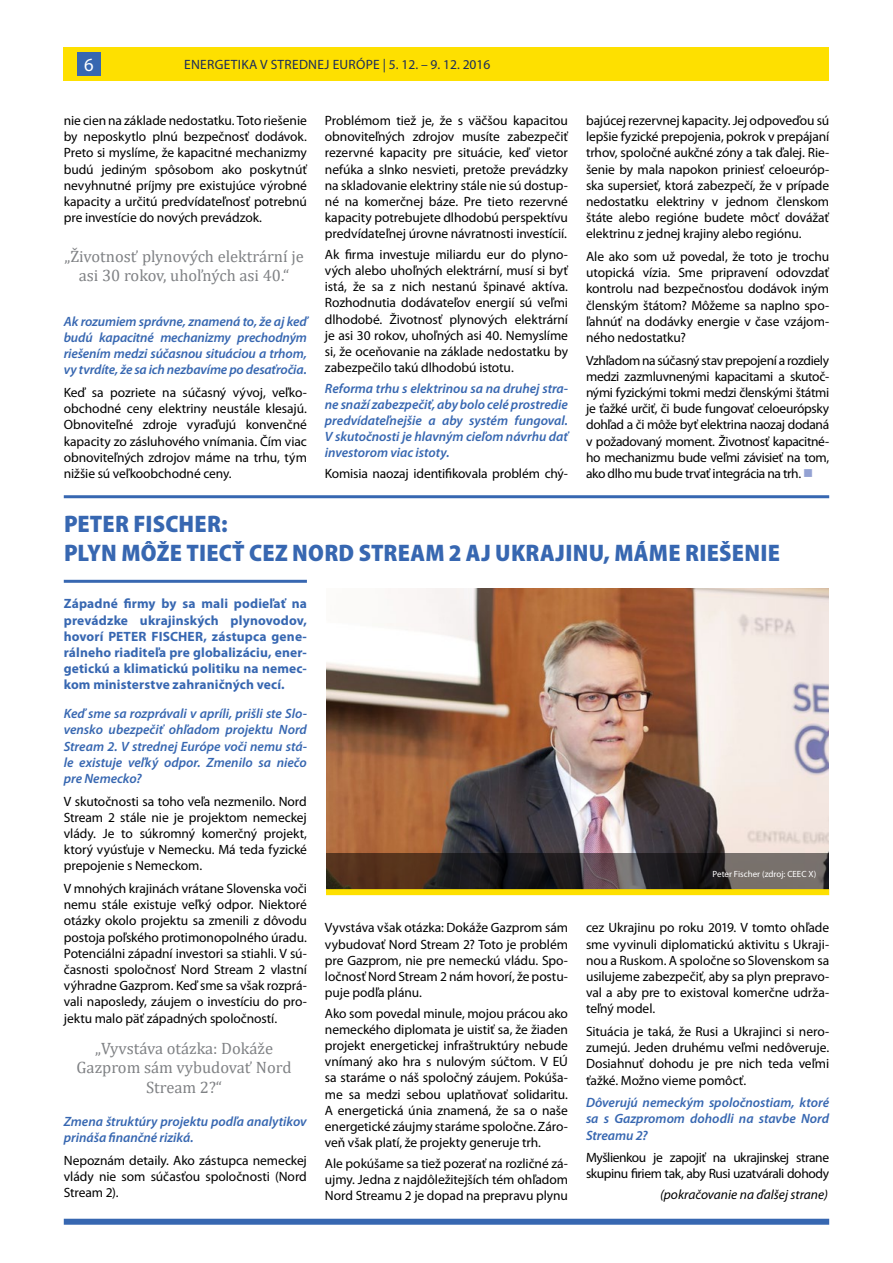
<style>
.page{position:relative;width:893px;height:1263px;background:#fff}
.page>*{position:absolute;margin:0;border:0;box-sizing:border-box;transform-origin:0 0}
.t1{font:900 semi-condensed 24px/28.8px "Myriad Pro";letter-spacing:.01em;color:#3767b1}
.t2{font:18.6px "Myriad Pro";color:#fff}
.t3{font:16.5px/19.8px "Cambria";color:#808285;text-align:center}
.t4{font:13.5px/16.2px "Myriad Pro";letter-spacing:-.01em;color:#000;text-align:justify}
.t5{font:italic 600 13.5px/16.2px "Myriad Pro";letter-spacing:-.005em;color:#3767b1;text-align:justify}
.t6{font:700 13.5px/16.2px "Myriad Pro";letter-spacing:.01em;color:#3767b1;text-align:justify}
.t7{font:13.5px/16.2px "Myriad Pro";letter-spacing:-.03em;color:#000}
.t8{font:13.5px "Myriad Pro";letter-spacing:.02em;color:#1c2d5a}
.t9{font:italic 13.5px "Myriad Pro";color:#000}
.t10{font:9px "Myriad Pro";color:#fff}
.s1{color:#94a2d3}
</style>
<div class="page">
<div style="left:64px;top:47px;width:765px;height:33px;background:#fee000"></div>
<div style="left:77px;top:52px;width:24px;height:23px;background:#3767b1"></div>
<div style="left:64px;top:1219px;width:765px;height:6px;background:#3767b1"></div>
<hr style="left:64px;top:495px;width:765px;height:3px;background:#3767b1">
<hr style="left:64px;top:580px;width:243px;height:3px;background:#3767b1">
<img style="left:326px;top:589px;width:503px;height:264px">
<svg style="left:326px;top:853px;width:503px;height:36px;background:#423633"></svg>
<div style="left:326px;top:889px;width:503px;height:6px;background:#fee000"></div>
<h2 class="t2" style="left:84px;top:54px;width:11px">6</h2>
<p class="t8" style="left:184px;top:57px;width:308px">ENERGETIKA V STREDNEJ EURÓPE | 5. 12. – 9. 12. 2016</p>
<p class="t4" style="left:586px;top:113px;width:245px">bajúcej rezervnej kapacity. Jej odpoveďou sú lepšie fyzické prepojenia, pokrok v prepájaní trhov, spoločné aukčné zóny a tak ďalej. Rie&shy;šenie by mala napokon priniesť celoeuróp&shy;ska supersieť, ktorá zabezpečí, že v prípade nedostatku elektriny v jednom členskom štáte alebo regióne budete môcť dovážať elektrinu z jednej krajiny alebo regiónu.</p>
<p class="t4" style="left:586px;top:249px;width:245px">Ale ako som už povedal, že toto je trochu utopická vízia. Sme pripravení odovzdať kontrolu nad bezpečnosťou dodávok iným členským štátom? Môžeme sa naplno spo&shy;ľahnúť na dodávky energie v čase vzájom&shy;ného nedostatku?</p>
<p class="t4" style="left:586px;top:352px;width:245px">Vzhľadom na súčasný stav prepojení a rozdiely medzi zazmluvnenými kapacitami a skutoč&shy;nými fyzickými tokmi medzi členskými štátmi je ťažké určiť, či bude fungovať celoeurópsky dohľad a či môže byť elektrina naozaj dodaná v požadovaný moment. Životnosť kapacitné&shy;ho mechanizmu bude veľmi závisieť na tom, ako dlho mu bude trvať integrácia na trh. <span class="s1">■</span></p>
<h1 class="t1" style="left:64px;top:510px;width:717px">PETER FISCHER:<br>PLYN MÔŽE TIECŤ CEZ NORD STREAM 2 AJ UKRAJINU, MÁME RIEŠENIE</h1>
<p class="t6" style="left:64px;top:596px;width:245px">Západné firmy by sa mali podieľať na prevádzke ukrajinských plynovodov, hovorí PETER FISCHER, zástupca gene&shy;rálneho riaditeľa pre globalizáciu, ener&shy;getickú a klimatickú politiku na nemec&shy;kom ministerstve zahraničných vecí.</p>
<p class="t5" style="left:64px;top:706px;width:245px">Keď sme sa rozprávali v apríli, prišli ste Slo&shy;vensko ubezpečiť ohľadom projektu Nord Stream 2. V strednej Európe voči nemu stá&shy;le existuje veľký odpor. Zmenilo sa niečo pre Nemecko?</p>
<p class="t4" style="left:64px;top:793px;width:245px">V skutočnosti sa toho veľa nezmenilo. Nord Stream 2 stále nie je projektom nemeckej vlády. Je to súkromný komerčný projekt, ktorý vyúsťuje v Nemecku. Má teda fyzické prepojenie s Nemeckom.</p>
<p class="t4" style="left:64px;top:881px;width:245px">V mnohých krajinách vrátane Slovenska voči nemu stále existuje veľký odpor. Niektoré otázky okolo projektu sa zmenili z dôvodu postoja poľského protimonopolného úradu.<br>Potenciálni západní investori sa stiahli. V sú&shy;časnosti spoločnosť Nord Stream 2 vlastní výhradne Gazprom. Keď sme sa však rozprá&shy;vali naposledy, záujem o investíciu do pro&shy;jektu malo päť západných spoločností.</p>
<p class="t4" style="left:325px;top:113px;width:245px">Problémom tiež je, že s väčšou kapacitou obnoviteľných zdrojov musíte zabezpečiť rezervné kapacity pre situácie, keď vietor nefúka a slnko nesvieti, pretože prevádzky na skladovanie elektriny stále nie sú dostup&shy;né na komerčnej báze. Pre tieto rezervné kapacity potrebujete dlhodobú perspektívu predvídateľnej úrovne návratnosti investícií.</p>
<p class="t4" style="left:325px;top:246px;width:245px">Ak firma investuje miliardu eur do plyno&shy;vých alebo uhoľných elektrární, musí si byť istá, že sa z nich nestanú špinavé aktíva.<br>Rozhodnutia dodávateľov energií sú veľmi dlhodobé. Životnosť plynových elektrární je asi 30 rokov, uhoľných asi 40. Nemyslíme si, že oceňovanie na základe nedostatku by zabezpečilo takú dlhodobú istotu.</p>
<p class="t5" style="left:325px;top:380px;width:245px">Reforma trhu s elektrinou sa na druhej stra&shy;ne snaží zabezpečiť, aby bolo celé prostredie predvídateľnejšie a aby systém fungoval.<br>V skutočnosti je hlavným cieľom návrhu dať investorom viac istoty.</p>
<p class="t4" style="left:325px;top:466px;width:245px">Komisia naozaj identifikovala problém chý-</p>
<p class="t4" style="left:64px;top:113px;width:245px">nie cien na základe nedostatku. Toto riešenie by neposkytlo plnú bezpečnosť dodávok.<br>Preto si myslíme, že kapacitné mechanizmy budú jediným spôsobom ako poskytnúť nevyhnutné príjmy pre existujúce výrobné kapacity a určitú predvídateľnosť potrebnú pre investície do nových prevádzok.</p>
<p class="t3" style="left:64px;top:246px;width:241px">„Životnosť plynových elektrární je asi 30 rokov, uhoľných asi 40.“</p>
<p class="t5" style="left:64px;top:313px;width:245px">Ak rozumiem správne, znamená to, že aj keď budú kapacitné mechanizmy prechodným riešením medzi súčasnou situáciou a trhom, vy tvrdíte, že sa ich nezbavíme po desaťročia.</p>
<p class="t4" style="left:64px;top:385px;width:245px">Keď sa pozriete na súčasný vývoj, veľko&shy;obchodné ceny elektriny neustále klesajú.<br>Obnoviteľné zdroje vyraďujú konvenčné kapacity zo zásluhového vnímania. Čím viac obnoviteľných zdrojov máme na trhu, tým nižšie sú veľkoobchodné ceny.</p>
<p class="t10" style="left:713px;top:869px;width:105px">Peter Fischer (zdroj: CEEC X)</p>
<p class="t4" style="left:586px;top:920px;width:245px">cez Ukrajinu po roku 2019. V tomto ohľade sme vyvinuli diplomatickú aktivitu s Ukraji&shy;nou a Ruskom. A spoločne so Slovenskom sa usilujeme zabezpečiť, aby sa plyn prepravo&shy;val a aby pre to existoval komerčne udrža&shy;teľný model.</p>
<p class="t4" style="left:586px;top:1023px;width:245px">Situácia je taká, že Rusi a Ukrajinci si nero&shy;zumejú. Jeden druhému veľmi nedôveruje.<br>Dosiahnuť dohodu je pre nich teda veľmi ťažké. Možno vieme pomôcť.</p>
<p class="t5" style="left:586px;top:1095px;width:245px">Dôverujú nemeckým spoločnostiam, ktoré sa s Gazpromom dohodli na stavbe Nord Streamu 2?</p>
<p class="t7" style="left:586px;top:1150px;width:245px">Myšlienkou je zapojiť na ukrajinskej strane skupinu firiem tak, aby Rusi uzatvárali dohody</p>
<p class="t9" style="left:660px;top:1187px;width:170px">(pokračovanie na ďalšej strane)</p>
<p class="t4" style="left:325px;top:920px;width:245px">Vyvstáva však otázka: Dokáže Gazprom sám vybudovať Nord Stream 2? Toto je problém pre Gazprom, nie pre nemeckú vládu. Spo&shy;ločnosť Nord Stream 2 nám hovorí, že postu&shy;puje podľa plánu.</p>
<p class="t4" style="left:325px;top:1005px;width:245px">Ako som povedal minule, mojou prácou ako nemeckého diplomata je uistiť sa, že žiaden projekt energetickej infraštruktúry nebude vnímaný ako hra s nulovým súčtom. V EÚ sa staráme o náš spoločný záujem. Pokúša&shy;me sa medzi sebou uplatňovať solidaritu.<br>A energetická únia znamená, že sa o naše energetické záujmy staráme spoločne. Záro&shy;veň však platí, že projekty generuje trh.</p>
<p class="t4" style="left:325px;top:1155px;width:245px">Ale pokúšame sa tiež pozerať na rozličné zá&shy;ujmy. Jedna z najdôležitejších tém ohľadom Nord Streamu 2 je dopad na prepravu plynu</p>
<p class="t3" style="left:77px;top:1038px;width:217px">„Vyvstáva otázka: Dokáže<br>Gazprom sám vybudovať Nord<br>Stream 2?“</p>
<p class="t5" style="left:64px;top:1114px;width:245px">Zmena štruktúry projektu podľa analytikov prináša finančné riziká.</p>
<p class="t4" style="left:64px;top:1153px;width:245px">Nepoznám detaily. Ako zástupca nemeckej vlády nie som súčasťou spoločnosti (Nord Stream 2).</p>
</div>
